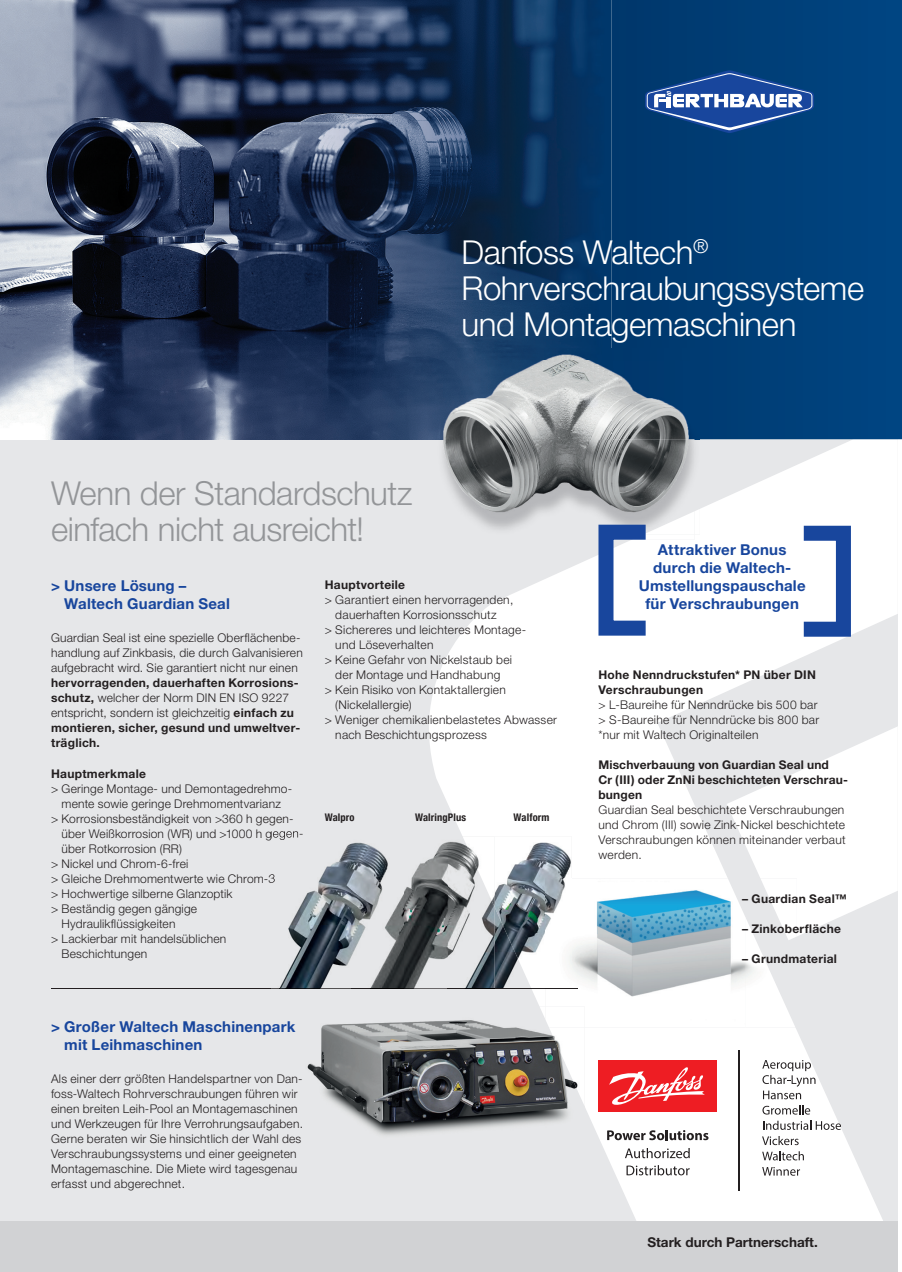
<style>
.page{position:relative;width:902px;height:1272px;background:#fff}
.page>*{position:absolute;margin:0;border:0;box-sizing:border-box;transform-origin:0 0}
.t1{font:300 33px/36px "Helvetica Neue LT Std";letter-spacing:-.015em;color:#fff}
.t2{font:300 33px/36px "Helvetica Neue LT Std";letter-spacing:-.015em;color:#939598}
.t3{font:700 15px/18px "Helvetica Neue LT Std";letter-spacing:.015em;color:#18469d}
.t4{font:700 13.5px "Helvetica Neue LT Std";color:#231f20}
.t5{font:300 12px/15px "Helvetica Neue LT Std";letter-spacing:.02em;color:#231f20}
.t6{font:700 12px/15px "Helvetica Neue LT Std";letter-spacing:.025em;color:#231f20}
.t7{font:700 12px/15px "Helvetica Neue";letter-spacing:.015em;color:#231f20}
.t8{font:700 condensed 10.5px "Helvetica Neue";letter-spacing:.01em;color:#231f20}
.s1{font-weight:300}
</style>
<div class="page">
<div style="left:0;top:425px;width:897px;height:795px;background:#e6e7e9"></div>
<svg style="left:403px;top:439px;width:494px;height:781px;fill:#fff"></svg>
<svg style="left:726px;top:724px;width:172px;height:212px"></svg>
<svg style="left:611px;top:0;width:290px;height:439px"></svg>
<img style="left:0;top:0;width:407px;height:439px">
<img style="left:407px;top:0;width:204px;height:390px">
<img style="left:407px;top:390px;width:30px;height:49px">
<div style="left:0;top:1220px;width:897px;height:51px;background:#d1d2d4"></div>
<svg style="left:645px;top:70px;width:169px;height:63px"></svg>
<hr style="left:738px;top:1050px;width:1px;height:140px;background:#231f20">
<div style="left:598px;top:1060px;width:118px;height:52px;background:#ee1d23"></div>
<svg style="left:609px;top:1067px;width:95px;height:38px"></svg>
<svg style="left:607px;top:1129px;width:101px;height:11px"></svg>
<svg style="left:625px;top:1147px;width:64px;height:11px"></svg>
<svg style="left:626px;top:1165px;width:63px;height:10px"></svg>
<svg style="left:762px;top:1059px;width:53px;height:40px"></svg>
<svg style="left:762px;top:1105px;width:48px;height:9px"></svg>
<svg style="left:762px;top:1120px;width:78px;height:9px"></svg>
<svg style="left:762px;top:1135px;width:36px;height:10px"></svg>
<svg style="left:762px;top:1151px;width:41px;height:9px"></svg>
<svg style="left:762px;top:1166px;width:38px;height:9px"></svg>
<img style="left:745px;top:878px;width:51px;height:149px">
<img style="left:545px;top:878px;width:200px;height:149px">
<img style="left:745px;top:917px;width:50px;height:110px">
<img style="left:760px;top:878px;width:36px;height:62px">
<img style="left:307px;top:1006px;width:277px;height:138px">
<img style="left:539px;top:1006px;width:45px;height:100px">
<img style="left:545px;top:1006px;width:39px;height:21px">
<img style="left:694px;top:361px;width:5px;height:148px">
<img style="left:694px;top:509px;width:5px;height:25px">
<img style="left:437px;top:361px;width:3px;height:173px">
<img style="left:440px;top:349px;width:254px;height:185px">
<img style="left:440px;top:534px;width:158px;height:5px">
<img style="left:653px;top:534px;width:41px;height:5px">
<img style="left:643px;top:511px;width:51px;height:23px">
<img style="left:440px;top:361px;width:171px;height:78px">
<hr style="left:51px;top:988px;width:526px;height:1px;background:#231f20">
<div style="left:598px;top:524px;width:55px;height:111px;border:15px solid #18469d"></div>
<div style="left:796px;top:525px;width:54px;height:111px;border:15px solid #18469d"></div>
<img style="left:271px;top:833px;width:80px;height:155px">
<img style="left:271px;top:831px;width:31px;height:9px">
<svg style="left:271px;top:873px;width:4px;height:9px"></svg>
<img style="left:271px;top:988px;width:132px;height:1px">
<img style="left:351px;top:836px;width:144px;height:153px">
<img style="left:494px;top:836px;width:77px;height:152px">
<img style="left:545px;top:878px;width:26px;height:110px">
<img style="left:448px;top:836px;width:46px;height:153px">
<img style="left:462px;top:836px;width:32px;height:71px">
<h1 class="t1" style="left:461px;top:233px;width:404px">Danfoss Waltech<sup>®<br></sup>Rohrverschraubungssysteme und Montagemaschinen</h1>
<h1 class="t2" style="left:51px;top:474px;width:363px">Wenn der Standardschutz einfach nicht ausreicht!</h1>
<p class="t3" style="left:64px;top:576px;width:167px;text-indent:-13px">&gt; Unsere Lösung –<br>Waltech Guardian Seal</p>
<p class="t5" style="left:51px;top:630px;width:253px">Guardian Seal ist eine spezielle Oberflächenbe&shy;handlung auf Zinkbasis, die durch Galvanisieren aufgebracht wird. Sie garantiert nicht nur einen</p>
<p class="t6" style="left:51px;top:675px;width:251px">hervorragenden, dauerhaften Korrosions&shy;schutz, <span class="s1">welcher der Norm DIN EN ISO 9227 entspricht, sondern ist gleichzeitig</span> einfach zu montieren, sicher, gesund und umweltver&shy;träglich.</p>
<p class="t6" style="left:51px;top:765px;width:96px">Hauptmerkmale</p>
<p class="t5" style="left:51px;top:780px;width:243px">&gt; Geringe Montage- und Demontagedrehmo-</p>
<p class="t5" style="left:62px;top:795px;width:221px">mente sowie geringe Drehmomentvarianz</p>
<p class="t5" style="left:51px;top:810px;width:244px">&gt; Korrosionsbeständigkeit von &gt;360 h gegen-</p>
<p class="t5" style="left:62px;top:825px;width:243px">über Weißkorrosion (WR) und &gt;1000 h gegen-</p>
<p class="t5" style="left:62px;top:840px;width:122px">über Rotkorrosion (RR)</p>
<p class="t5" style="left:51px;top:855px;width:139px">&gt; Nickel und Chrom-6-frei</p>
<p class="t5" style="left:51px;top:870px;width:226px">&gt; Gleiche Drehmomentwerte wie Chrom-3</p>
<p class="t5" style="left:51px;top:885px;width:183px">&gt; Hochwertige silberne Glanzoptik</p>
<p class="t5" style="left:51px;top:900px;width:148px">&gt; Beständig gegen gängige</p>
<p class="t5" style="left:62px;top:915px;width:115px">Hydraulikflüssigkeiten</p>
<p class="t5" style="left:51px;top:930px;width:177px">&gt; Lackierbar mit handelsüblichen</p>
<p class="t5" style="left:62px;top:945px;width:87px">Beschichtungen</p>
<p class="t6" style="left:325px;top:577px;width:82px">Hauptvorteile</p>
<p class="t5" style="left:325px;top:592px;width:190px">&gt; Garantiert einen hervorragenden,</p>
<p class="t5" style="left:335px;top:607px;width:163px">dauerhaften Korrosionsschutz</p>
<p class="t5" style="left:325px;top:622px;width:203px">&gt; Sichereres und leichteres Montage-</p>
<p class="t5" style="left:335px;top:637px;width:100px">und Löseverhalten</p>
<p class="t5" style="left:325px;top:652px;width:189px">&gt; Keine Gefahr von Nickelstaub bei</p>
<p class="t5" style="left:335px;top:667px;width:166px">der Montage und Handhabung</p>
<p class="t5" style="left:325px;top:682px;width:182px">&gt; Kein Risiko von Kontaktallergien</p>
<p class="t5" style="left:335px;top:697px;width:78px">(Nickelallergie)</p>
<p class="t5" style="left:325px;top:712px;width:234px">&gt; Weniger chemikalienbelastetes Abwasser</p>
<p class="t5" style="left:335px;top:727px;width:153px">nach Beschichtungsprozess</p>
<p class="t8" style="left:325px;top:808px;width:31px">Walpro</p>
<p class="t8" style="left:415px;top:808px;width:53px">WalringPlus</p>
<p class="t8" style="left:513px;top:808px;width:37px">Walform</p>
<p class="t3" style="left:64px;top:1017px;width:233px;text-indent:-13px">&gt; Großer Waltech Maschinenpark mi t Leihmaschinen</p>
<p class="t5" style="left:51px;top:1070px;width:253px">Als einer derr größten Handelspartner von Dan&shy;foss-Waltech Rohrverschraubungen führen wir einen breiten Leih-Pool an Montagemaschinen und Werkzeugen für Ihre Verrohrungsaufgaben.<br>Gerne beraten wir Sie hinsichtlich der Wahl des Verschraubungssystems und einer geeigneten Montagemaschine. Die Miete wird tagesgenau erfasst und abgerechnet.</p>
<p class="t3" style="left:638px;top:540px;width:168px;text-align:center">Attraktiver Bonus durch die Waltech-<br>Umstellungspauschale für Verschraubungen</p>
<p class="t6" style="left:598px;top:667px;width:219px">Hohe Nenndruckstufen* PN über DIN<br>Verschraubungen</p>
<p class="t5" style="left:598px;top:697px;width:222px">&gt; L-Baureihe für Nenndrücke bis 500 bar &gt; S-Baureihe für Nenndrücke bis 800 bar *nur mit Waltech Originalteilen</p>
<p class="t7" style="left:598px;top:757px;width:251px">Mischverbauung von Guardian Seal und<br>Cr (III) oder ZnNi beschichteten Verschrau&shy;bungen</p>
<p class="t5" style="left:598px;top:802px;width:249px;text-align:justify">Guardian Seal beschichtete Verschraubungen und Chrom (III) sowie Zink-Nickel beschichtete Verschraubungen können miteinander verbaut werden.</p>
<p class="t6" style="left:742px;top:891px;width:106px">– Guardian Seal™</p>
<p class="t6" style="left:742px;top:921px;width:100px">– Zinkoberfläche</p>
<p class="t6" style="left:742px;top:951px;width:96px">– Grundmaterial</p>
<p class="t4" style="left:647px;top:1233px;width:172px">Stark durch Partnerschaft.</p>
</div>
